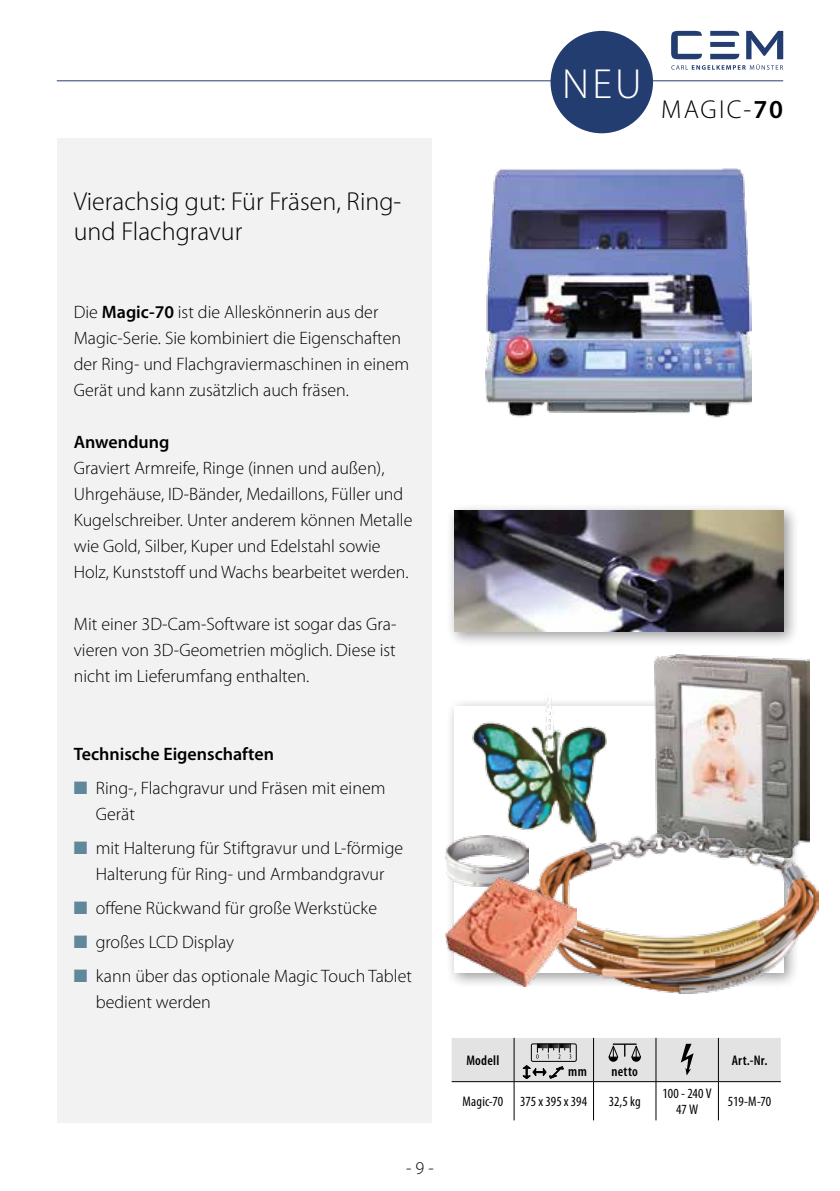
<style>
.page{position:relative;width:840px;height:1191px;background:#fff}
.page>*{position:absolute;margin:0;border:0;box-sizing:border-box;transform-origin:0 0}
.t1{font:300 42.2px "Myriad Pro";color:#fff}
.t2{font:300 26px/30px "Myriad Pro";color:#000}
.t3{font:300 18px/26px "Myriad Pro";color:#000}
.t4{font:600 18px "Myriad Pro";color:#000}
.t5{font:condensed 14px/16px "Myriad Pro";color:#000;text-align:center}
.t6{font:600 condensed 14px "Myriad Pro";letter-spacing:.02em;color:#000}
.s1{font-weight:600}
.s2{color:#61889a}
</style>
<div class="page">
<hr style="left:57px;top:80px;width:725px;height:1px;background:#243d70">
<svg style="left:671px;top:31px;width:111px;height:39px"></svg>
<div style="left:446px;top:503px;width:352px;height:144px;background:#000;opacity:.4"></div>
<div style="left:57px;top:139px;width:374px;height:983px;background:#f2f2f2"></div>
<hr style="left:451px;top:1081px;width:63px;height:1px;background:#000">
<hr style="left:514px;top:1081px;width:79px;height:1px;background:#000">
<hr style="left:593px;top:1081px;width:62px;height:1px;background:#000">
<hr style="left:655px;top:1081px;width:63px;height:1px;background:#000">
<hr style="left:718px;top:1081px;width:62px;height:1px;background:#000">
<hr style="left:513px;top:1081px;width:1px;height:39px;background:#000">
<hr style="left:593px;top:1081px;width:1px;height:39px;background:#000">
<hr style="left:655px;top:1081px;width:1px;height:39px;background:#000">
<hr style="left:717px;top:1081px;width:1px;height:39px;background:#000">
<svg style="left:452px;top:1037px;width:328px;height:44px;background:#d4d4d4"></svg>
<div style="left:550px;top:31px;width:102px;height:102px;background:#243d70;border-radius:50%"></div>
<img style="left:485px;top:168px;width:266px;height:250px">
<img style="left:454px;top:511px;width:328px;height:120px">
<img style="left:653px;top:654px;width:155px;height:173px">
<img style="left:445px;top:835px;width:83px;height:41px">
<img style="left:471px;top:698px;width:152px;height:145px">
<img style="left:531px;top:827px;width:286px;height:166px">
<img style="left:445px;top:876px;width:131px;height:110px">
<h2 class="t2" style="left:74px;top:186px;width:329px">Vierachsig gut: Für Fräsen, Ring&shy;und Flachgravur</h2>
<p class="t3" style="left:74px;top:299px;width:337px">Die <span class="s1">Magic-70</span> ist die Alleskönnerin aus der Magic-Serie. Sie kombiniert die Eigenschaften der Ring- und Flachgraviermaschinen in einem Gerät und kann zusätzlich auch fräsen.</p>
<p class="t4" style="left:74px;top:430px;width:97px">Anwendung</p>
<p class="t3" style="left:74px;top:455px;width:340px">Graviert Armreife, Ringe (innen und außen), Uhrgehäuse, ID-Bänder, Medaillons, Füller und Kugelschreiber. Unter anderem können Metalle wie Gold, Silber, Kuper und Edelstahl sowie Holz, Kunststoff und Wachs bearbeitet werden.</p>
<p class="t3" style="left:74px;top:611px;width:324px;text-align:justify">Mit einer 3D-Cam-Software ist sogar das Gra&shy;vieren von 3D-Geometrien möglich. Diese ist nicht im Lieferumfang enthalten.</p>
<p class="t4" style="left:74px;top:742px;width:202px">Technische Eigenschaften</p>
<p class="t3" style="left:96px;top:775px;width:291px;text-indent:-22px"><span class="s2">■</span> Ring-, Flachgravur und Fräsen mit einem<br>Gerät</p>
<p class="t3" style="left:74px;top:835px;width:331px;text-align:center"><span class="s2">■</span> mit Halterung für Stiftgravur und L-förmige<br>Halterung für Ring- und Armbandgravur</p>
<p class="t3" style="left:74px;top:895px;width:304px"><span class="s2">■</span> offene Rückwand für große Werkstücke</p>
<p class="t3" style="left:74px;top:929px;width:162px"><span class="s2">■</span> großes LCD Display</p>
<p class="t3" style="left:96px;top:963px;width:317px;text-indent:-22px"><span class="s2">■</span> kann über das optionale Magic Touch Tablet bedient werden</p>
<p class="t3" style="left:406px;top:1155px;width:29px">- 9 -</p>
<h1 class="t1" style="left:562px;top:61px;width:81px">NEU</h1>
<h2 class="t2" style="left:660px;top:94px;width:124px">MAGIC-<span class="s1">70</span></h2>
<p class="t6" style="left:466px;top:1051px;width:123px">Modell ↕↔↕mm</p>
<p class="t6" style="left:611px;top:1062px;width:28px">netto</p>
<p class="t6" style="left:731px;top:1051px;width:37px">Art.-Nr.</p>
<p class="t5" style="left:462px;top:1093px;width:126px">Magic-70 375 x 395 x 394</p>
<p class="t5" style="left:608px;top:1093px;width:33px">32,5 kg</p>
<p class="t5" style="left:662px;top:1085px;width:51px">100 - 240 V<br>47 W</p>
<p class="t5" style="left:727px;top:1093px;width:45px">519-M-70</p>
</div>
